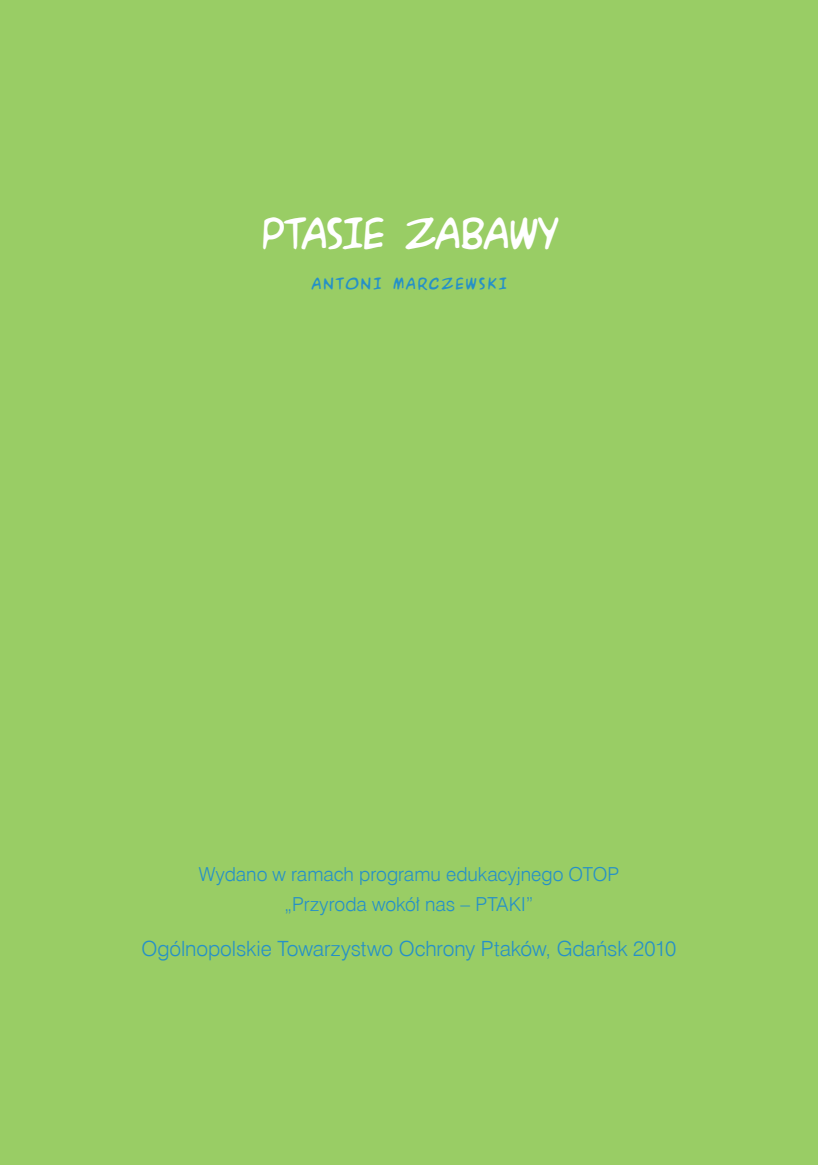
<style>
.page{position:relative;width:818px;height:1165px;background:#99cd65}
.page>*{position:absolute;margin:0;border:0;box-sizing:border-box;transform-origin:0 0}
.t1{font:38.68px "Explosivepl";letter-spacing:-.035em;color:#fff}
.t2{font:21px "Swis 721 Lt EU";letter-spacing:-.005em;color:#2590c8}
.t3{font:19.25px/29.8px "Swis 721 Lt EU";color:#2590c8;text-align:center}
.t4{font:14.53px "Explosivepl";letter-spacing:.14em;color:#2590c8}
</style>
<div class="page">
<p class="t1" style="left:261px;top:220px;width:298px">PTASIE ZABAWY</p>
<p class="t4" style="left:311px;top:278px;width:197px">ANTONI MARCZEWSKI</p>
<p class="t3" style="left:199px;top:860px;width:421px">Wydano w ramach programu edukacyjnego OTOP „Przyroda wokół nas – PTAKI”</p>
<p class="t2" style="left:141px;top:935px;width:536px">Ogólnopolskie Towarzystwo Ochrony Ptaków, Gdańsk 2010</p>
</div>
